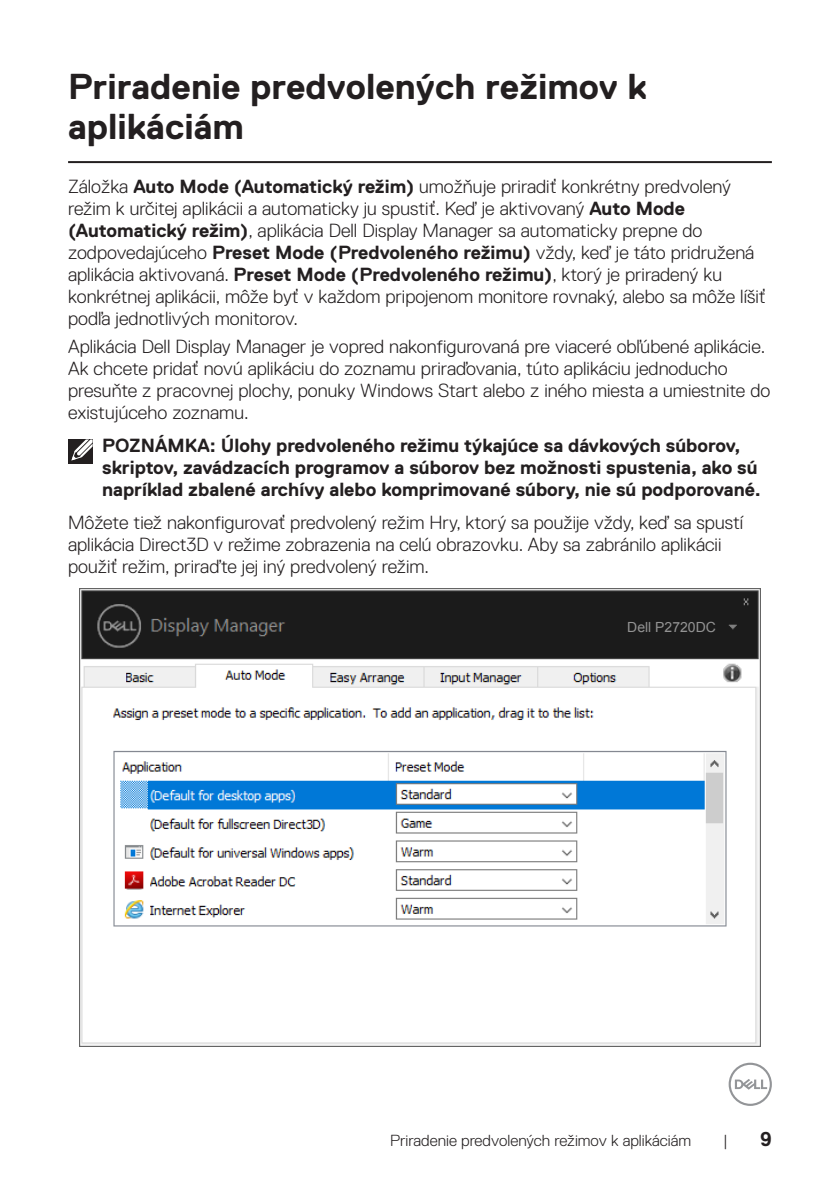
<style>
.page{position:relative;width:840px;height:1191px;background:#fff}
.page>*{position:absolute;margin:0;border:0;box-sizing:border-box;transform-origin:0 0}
.Head_1{font:700 36px/40px "Dell Replica";color:#231f20}
.t1{font:700 20px "Dell Replica";color:#231f20}
.Paragraph{font:300 19px/22px "Dell Replica";color:#231f20}
.Note{font:700 19px/22px "Dell Replica";color:#231f20}
.t2{font:300 16px "Dell Replica";color:#231f20}
.t3{font:14px "Arial";color:#939393}
.s1{font-weight:700}
</style>
<div class="page">
<svg style="left:728px;top:1062px;width:43px;height:44px"></svg>
<hr style="left:68px;top:161px;width:703px;height:2px;background:#231f20">
<img style="left:79px;top:588px;width:681px;height:459px">
<div style="left:620px;top:616px;width:105px;height:21px;background:#1b1b1b"></div>
<div style="left:68px;top:439px;width:24px;height:25px;background:#231f20"></div>
<svg style="left:71px;top:439px;width:22px;height:22px"></svg>
<p class="Head_1" style="left:68px;top:66px;width:580px">Priradenie predvolených režimov k aplikáciám</p>
<p class="Paragraph" style="left:68px;top:175px;width:698px">Záložka <span class="s1">Auto Mode (Automatický režim)</span> umožňuje priradiť konkrétny predvolený režim k určitej aplikácii a automaticky ju spustiť. Keď je aktivovaný <span class="s1">Auto Mode (Automatický režim)</span>, aplikácia Dell Display Manager sa automaticky prepne do zodpovedajúceho <span class="s1">Preset Mode (Predvoleného režimu)</span> vždy, keď je táto pridružená aplikácia aktivovaná. <span class="s1">Preset Mode (Predvoleného režimu)</span>, ktorý je priradený ku konkrétnej aplikácii, môže byť v každom pripojenom monitore rovnaký, alebo sa môže líšiť podľa jednotlivých monitorov.</p>
<p class="Paragraph" style="left:68px;top:335px;width:703px">Aplikácia Dell Display Manager je vopred nakonfigurovaná pre viaceré obľúbené aplikácie.<br>Ak chcete pridať novú aplikáciu do zoznamu priraďovania, túto aplikáciu jednoducho presuňte z pracovnej plochy, ponuky Windows Start alebo z iného miesta a umiestnite do existujúceho zoznamu.</p>
<p class="Note" style="left:102px;top:434px;width:660px">POZNÁMKA: Úlohy predvoleného režimu týkajúce sa dávkových súborov, skriptov, zavádzacích programov a súborov bez možnosti spustenia, ako sú napríklad zbalené archívy alebo komprimované súbory, nie sú podporované.</p>
<p class="Paragraph" style="left:68px;top:512px;width:676px">Môžete tiež nakonfigurovať predvolený režim Hry, ktorý sa použije vždy, keď sa spustí aplikácia Direct3D v režime zobrazenia na celú obrazovku. Aby sa zabránilo aplikácii použiť režim, priraďte jej iný predvolený režim.</p>
<p class="t3" style="left:627px;top:617px;width:90px">Dell P2720DC</p>
<p class="t2" style="left:390px;top:1131px;width:302px">Priradenie predvolených režimov k aplikáciám</p>
<p class="t2" style="left:722px;top:1131px;width:6px">|</p>
<p class="t1" style="left:759px;top:1127px;width:13px">9</p>
</div>
